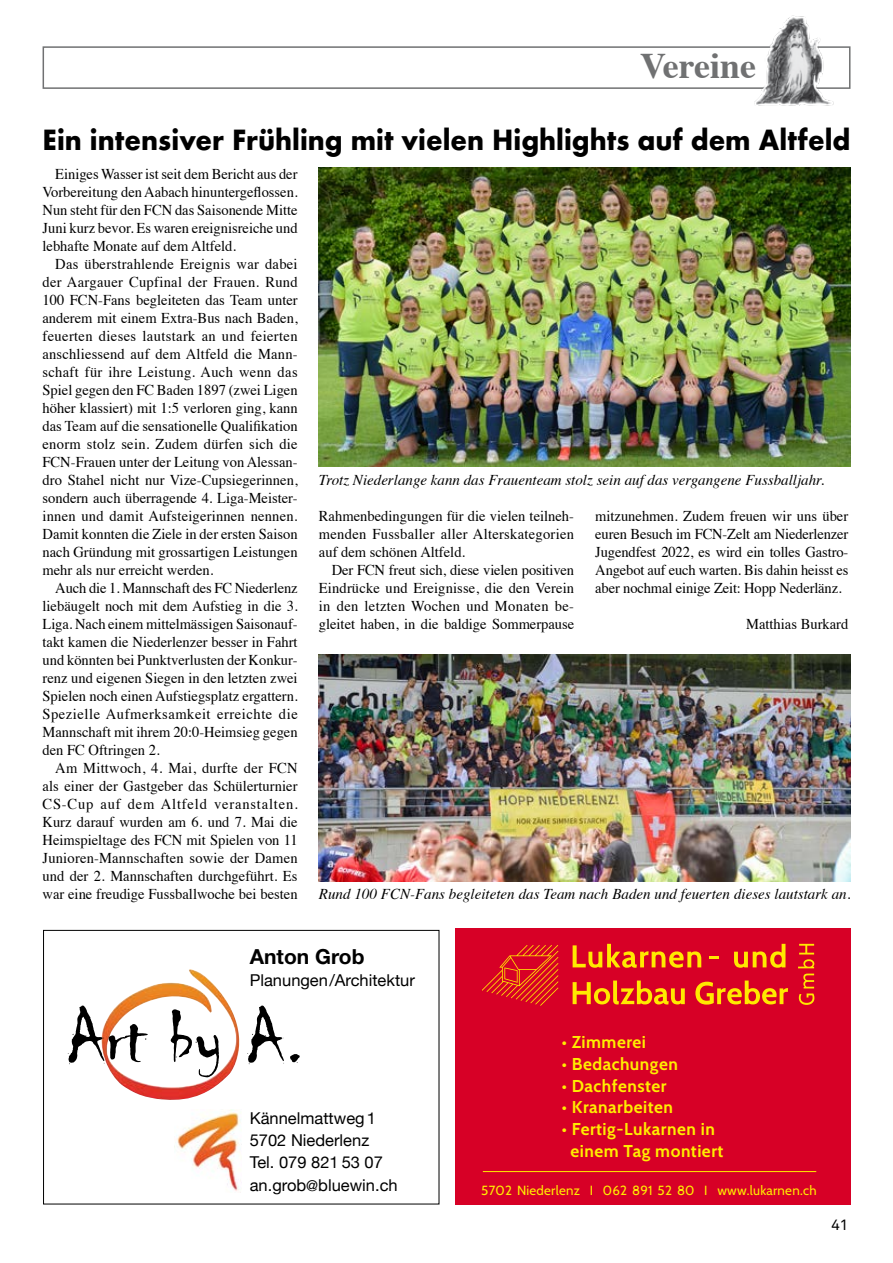
<style>
.page{position:relative;width:893px;height:1263px;background:#fff}
.page>*{position:absolute;margin:0;border:0;box-sizing:border-box;transform-origin:0 0}
.t1{font:78.3px "Chiller";color:#000}
.t2{font:700 36px "Times";color:#707172}
.t3{font:700 27px "Futura";color:#000;scale:.95 1}
.t4{font:700 20.85px "Helvetica Neue";color:#000}
.t5{font:700 17.1px/21.9px "Cabin";letter-spacing:.03em;color:#ffed00;text-align:center}
.t6{font:16.35px/22.4px "Helvetica Neue";color:#000}
.t7{font:15px/18px "Times";color:#000;text-align:justify}
.t8{font:italic 15px "Times";color:#000}
.t9{font:15px "Akkurat Pro";color:#000}
.t10{font:13.2px "Cabin";letter-spacing:.02em;color:#ffed00}
.s1{font-size:14.85px}
</style>
<div class="page">
<div style="left:43px;top:46px;width:807px;height:43px;border:2px solid #707172"></div>
<img style="left:755px;top:15px;width:81px;height:90px">
<img style="left:319px;top:168px;width:531px;height:299px">
<img style="left:319px;top:655px;width:531px;height:226px">
<img style="left:101px;top:969px;width:139px;height:131px">
<img style="left:176px;top:1110px;width:66px;height:83px">
<div style="left:43px;top:930px;width:396px;height:274px;border:1px solid #000"></div>
<div style="left:455px;top:929px;width:395px;height:276px;background:#d70026"></div>
<svg style="left:573px;top:944px;width:128px;height:24px"></svg>
<svg style="left:709px;top:956px;width:10px;height:3px"></svg>
<svg style="left:734px;top:944px;width:51px;height:24px"></svg>
<svg style="left:573px;top:980px;width:112px;height:24px"></svg>
<svg style="left:695px;top:980px;width:93px;height:24px"></svg>
<svg style="left:482px;top:945px;width:76px;height:61px"></svg>
<svg style="left:798px;top:944px;width:16px;height:61px"></svg>
<hr style="left:483px;top:1171px;width:333px;height:1px;background:#ffed00">
<h2 class="t2" style="left:640px;top:32px;width:118px">Vereine</h2>
<h3 class="t3" style="left:43px;top:120px;width:852px">Ein intensiver Frühling mit vielen Highlights auf dem Altfeld</h3>
<p class="t7" style="left:43px;top:163px;width:257px;text-indent:13px">Einiges Wasser ist seit dem Bericht aus der Vorbereitung den Aabach hinuntergeflossen.<br>Nun steht für den FCN das Saisonende Mitte Juni kurz bevor. Es waren ereignisreiche und lebhafte Monate auf dem Altfeld.</p>
<p class="t7" style="left:43px;top:253px;width:257px;text-indent:13px">Das überstrahlende Ereignis war dabei der Aargauer Cupfinal der Frauen. Rund 100 FCN-Fans begleiteten das Team unter anderem mit einem Extra-Bus nach Baden, feuerten dieses lautstark an und feierten anschliessend auf dem Altfeld die Mann&shy;schaft für ihre Leistung. Auch wenn das Spiel gegen den FC Baden 1897 (zwei Ligen höher klassiert) mit 1:5 verloren ging, kann das Team auf die sensationelle Qualifikation enorm stolz sein. Zudem dürfen sich die FCN-Frauen unter der Leitung von Alessan&shy;dro Stahel nicht nur Vize-Cupsiegerinnen, sondern auch überragende 4. Liga-Meister&shy;innen und damit Aufsteigerinnen nennen.<br>Damit konnten die Ziele in der ersten Saison nach Gründung mit grossartigen Leistungen mehr als nur erreicht werden.</p>
<p class="t7" style="left:43px;top:577px;width:257px;text-indent:13px">Auch die 1. Mannschaft des FC Niederlenz liebäugelt noch mit dem Aufstieg in die 3.<br>Liga. Nach einem mittelmässigen Saisonauf&shy;takt kamen die Niederlenzer besser in Fahrt und könnten bei Punktverlusten der Konkur&shy;renz und eigenen Siegen in den letzten zwei Spielen noch einen Aufstiegsplatz ergattern.<br>Spezielle Aufmerksamkeit erreichte die Mannschaft mit ihrem 20:0-Heimsieg gegen den FC Oftringen 2.</p>
<p class="t7" style="left:43px;top:757px;width:257px;text-indent:13px">Am Mittwoch, 4. Mai, durfte der FCN als einer der Gastgeber das Schülerturnier CS-Cup auf dem Altfeld veranstalten.<br>Kurz darauf wurden am 6. und 7. Mai die Heimspieltage des FCN mit Spielen von 11<br>Junioren-Mannschaften sowie der Damen und der 2. Mannschaften durchgeführt. Es war eine freudige Fussballwoche bei besten</p>
<p class="t8" style="left:319px;top:467px;width:507px">Trotz Niederlange kann das Frauenteam stolz sein auf das vergangene Fussballjahr.</p>
<p class="t7" style="left:319px;top:505px;width:257px">Rahmenbedingungen für die vielen teilneh&shy;menden Fussballer aller Alterskategorien auf dem schönen Altfeld.</p>
<p class="t7" style="left:319px;top:559px;width:257px;text-indent:13px">Der FCN freut sich, diese vielen positiven Eindrücke und Ereignisse, die den Verein in den letzten Wochen und Monaten be&shy;gleitet haben, in die baldige Sommerpause</p>
<p class="t7" style="left:595px;top:505px;width:255px">mitzunehmen. Zudem freuen wir uns über euren Besuch im FCN-Zelt am Niederlenzer Jugendfest 2022, es wird ein tolles Gastro-Angebot auf euch warten. Bis dahin heisst es aber nochmal einige Zeit: Hopp Nederlänz.</p>
<p class="t7" style="left:746px;top:613px;width:104px">Matthias Burkard</p>
<p class="t8" style="left:319px;top:881px;width:533px">Rund 100 FCN-Fans begleiteten das Team nach Baden und feuerten dieses lautstark an.</p>
<h3 class="t4" style="left:250px;top:944px;width:116px">Anton Grob</h3>
<p class="t6" style="left:250px;top:970px;width:167px">Planungen/Architektur</p>
<h1 class="t1" style="left:66px;top:993px;width:240px">Art by A.</h1>
<p class="t6" style="left:250px;top:1108px;width:149px">Kännelmattweg 1<br>5702 Niederlenz<br>Tel. 079 821 53 07 an.grob<span class="s1">@</span>bluewin.ch</p>
<p class="t5" style="left:562px;top:1030px;width:86px">• Zimmerei</p>
<p class="t5" style="left:562px;top:1052px;width:118px">• Bedachungen</p>
<p class="t5" style="left:562px;top:1073px;width:106px">• Dachfenster</p>
<p class="t5" style="left:562px;top:1095px;width:113px">• Kranarbeiten</p>
<p class="t5" style="left:562px;top:1117px;width:163px">• Fertig-Lukarnen in einem Tag montiert</p>
<p class="t10" style="left:481px;top:1180px;width:337px">5702 Niederlenz I 062 891 52 80 I www.lukarnen.ch</p>
<p class="t9" style="left:831px;top:1216px;width:18px">41</p>
</div>
